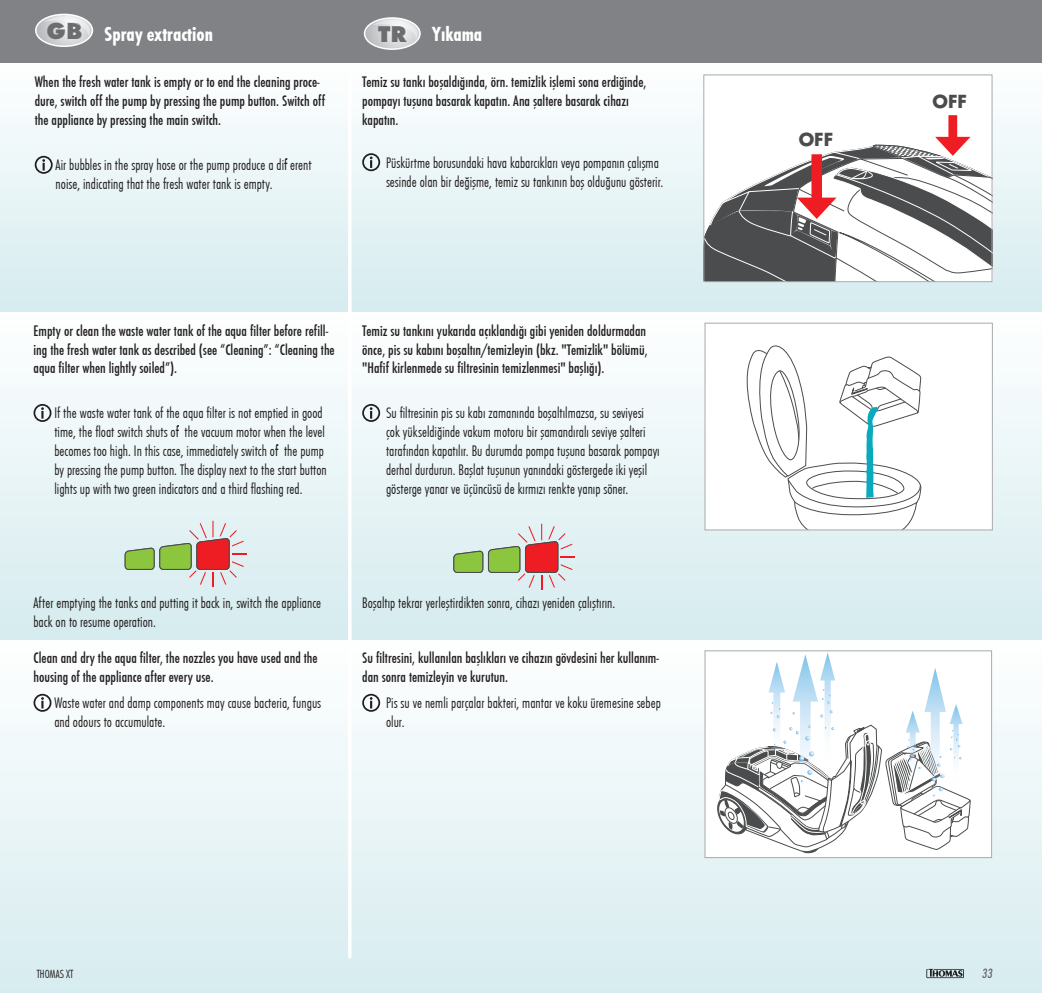
<style>
.page{position:relative;width:1042px;height:993px;background:#fff}
.page>*{position:absolute;margin:0;border:0;box-sizing:border-box;transform-origin:0 0}
.t1{font:800 23.62px "Function";color:#6c6d70}
.t2{font:700 21px "Futura Con";color:#fff}
.t3{font:700 17.5px "Futura Std";color:#4b4c4d}
.t4{font:300 15.75px/18.9px "Futura Con";color:#231f20}
.t5{font:500 15.75px/18.9px "Futura Con";color:#231f20}
.t6{font:14px "Futura Con Boo Obl";color:#57585a}
.t7{font:300 12.25px "Futura Con";color:#231f20}
.s1{font-family:"Function";font-weight:800;font-size:24.15px;color:#6c6d70}
</style>
<div class="page">
<div style="left:0;top:0;width:1042px;height:63px;background:#808285"></div>
<div style="left:0;top:63px;width:1042px;height:250px;background:linear-gradient(to bottom,#fefffe,#d5ebef)"></div>
<div style="left:0;top:313px;width:1042px;height:327px;background:linear-gradient(to bottom,#feffff,#d5ebef)"></div>
<div style="left:0;top:640px;width:1042px;height:352px;background:linear-gradient(to bottom,#fefffe,#d7ecef)"></div>
<svg style="left:0;top:640px;width:1px;height:352px"></svg>
<svg style="left:0;top:313px;width:1px;height:327px"></svg>
<svg style="left:124px;top:520px;width:122px;height:67px"></svg>
<div style="left:35px;top:14px;width:58px;height:33px;border:2px solid #fff;border-radius:50%"></div>
<svg style="left:36px;top:14px;width:56px;height:32px"></svg>
<div style="left:35px;top:156px;width:18px;height:18px;border:2px solid #231f20;border-radius:50%"></div>
<svg style="left:42px;top:159px;width:3px;height:11px"></svg>
<div style="left:34px;top:404px;width:17px;height:18px;border:2px solid #231f20;border-radius:50%"></div>
<svg style="left:41px;top:407px;width:3px;height:11px"></svg>
<div style="left:34px;top:693px;width:17px;height:18px;border:2px solid #231f20;border-radius:50%"></div>
<svg style="left:41px;top:697px;width:3px;height:11px"></svg>
<div style="left:362px;top:153px;width:18px;height:18px;border:2px solid #231f20;border-radius:50%"></div>
<svg style="left:370px;top:156px;width:2px;height:12px"></svg>
<div style="left:362px;top:404px;width:18px;height:18px;border:2px solid #231f20;border-radius:50%"></div>
<svg style="left:370px;top:407px;width:2px;height:11px"></svg>
<div style="left:362px;top:693px;width:18px;height:18px;border:2px solid #231f20;border-radius:50%"></div>
<svg style="left:370px;top:697px;width:2px;height:11px"></svg>
<div style="left:364px;top:17px;width:57px;height:33px;border:1px solid #fff;border-radius:50%"></div>
<svg style="left:364px;top:18px;width:56px;height:31px"></svg>
<svg style="left:453px;top:523px;width:122px;height:67px"></svg>
<div style="left:704px;top:75px;width:288px;height:206px;background:#fff"></div>
<div style="left:703px;top:74px;width:289px;height:208px;border:1px solid #a8a9ad"></div>
<div style="left:705px;top:323px;width:287px;height:206px;background:#fff"></div>
<svg style="left:746px;top:345px;width:176px;height:183px"></svg>
<div style="left:704px;top:322px;width:289px;height:208px;border:1px solid #a8a9ad"></div>
<div style="left:705px;top:650px;width:286px;height:207px;background:#fff"></div>
<svg style="left:717px;top:652px;width:253px;height:201px"></svg>
<div style="left:704px;top:650px;width:288px;height:207px;border:1px solid #a8a9ad"></div>
<div style="left:948px;top:115px;width:9px;height:29px;background:#ee1d23"></div>
<svg style="left:704px;top:134px;width:288px;height:147px"></svg>
<hr style="left:348px;top:74px;width:3px;height:883px;background:#fff">
<svg style="left:926px;top:968px;width:38px;height:9px"></svg>
<h2 class="t2" style="left:47px;top:19px;width:168px"><span class="s1">GB</span> Spray extraction</h2>
<p class="t5" style="left:35px;top:72px;width:292px">When the fresh water tank is empty or to end the cleaning proce&shy;dure, switch off the pump by pressing the pump button. Switch off the appliance by pressing the main switch.</p>
<p class="t4" style="left:56px;top:155px;width:257px">Air bubbles in the spray hose or the pump produce a different noise, indicating that the fresh water tank is empty.</p>
<h1 class="t1" style="left:378px;top:20px;width:31px">TR</h1>
<h2 class="t2" style="left:432px;top:19px;width:52px">Yıkama</h2>
<p class="t5" style="left:362px;top:72px;width:286px">Temiz su tankı boşaldığında, örn. temizlik işlemi sona erdiğinde, pompayı tuşuna basarak kapatın. Ana şaltere basarak cihazı kapatın.</p>
<p class="t4" style="left:386px;top:152px;width:279px">Püskürtme borusundaki hava kabarcıkları veya pompanın çalışma sesinde olan bir değişme, temiz su tankının boş olduğunu gösterir.</p>
<p class="t5" style="left:34px;top:320px;width:303px">Empty or clean the waste water tank of the aqua filter before refill&shy;ing the fresh water tank as described (see “Cleaning”: “Cleaning the aqua filter when lightly soiled”).</p>
<p class="t4" style="left:54px;top:403px;width:274px">If the waste water tank of the aqua filter is not emptied in good time, the float switch shuts off the vacuum motor when the level becomes too high. In this case, immediately switch off the pump by pressing the pump button. The display next to the start button lights up with two green indicators and a third flashing red.</p>
<p class="t5" style="left:362px;top:320px;width:287px;text-align:justify">Temiz su tankını yukarıda açıklandığı gibi yeniden doldurmadan önce, pis su kabını boşaltın/temizleyin (bkz. "Temizlik" bölümü, "Hafif kirlenmede su filtresinin temizlenmesi" başlığı).</p>
<p class="t4" style="left:386px;top:403px;width:275px">Su filtresinin pis su kabı zamanında boşaltılmazsa, su seviyesi çok yükseldiğinde vakum motoru bir şamandıralı seviye şalteri tarafından kapatılır. Bu durumda pompa tuşuna basarak pompayı derhal durdurun. Başlat tuşunun yanındaki göstergede iki yeşil gösterge yanar ve üçüncüsü de kırmızı renkte yanıp söner.</p>
<p class="t4" style="left:34px;top:592px;width:289px">After emptying the tanks and putting it back in, switch the appliance back on to resume operation.</p>
<p class="t5" style="left:34px;top:647px;width:286px">Clean and dry the aqua filter, the nozzles you have used and the housing of the appliance after every use.</p>
<p class="t4" style="left:54px;top:692px;width:268px">Waste water and damp components may cause bacteria, fungus and odours to accumulate.</p>
<p class="t4" style="left:362px;top:592px;width:255px">Boşaltıp tekrar yerleştirdikten sonra, cihazı yeniden çalıştırın.</p>
<p class="t5" style="left:362px;top:647px;width:298px">Su filtresini, kullanılan başlıkları ve cihazın gövdesini her kullanım&shy;dan sonra temizleyin ve kurutun.</p>
<p class="t4" style="left:386px;top:692px;width:276px">Pis su ve nemli parçalar bakteri, mantar ve koku üremesine sebep olur.</p>
<p class="t3" style="left:799px;top:127px;width:36px">OFF</p>
<p class="t3" style="left:932px;top:89px;width:36px">OFF</p>
<p class="t7" style="left:37px;top:965px;width:38px">THOMAS XT</p>
<p class="t6" style="left:982px;top:963px;width:12px">33</p>
</div>
